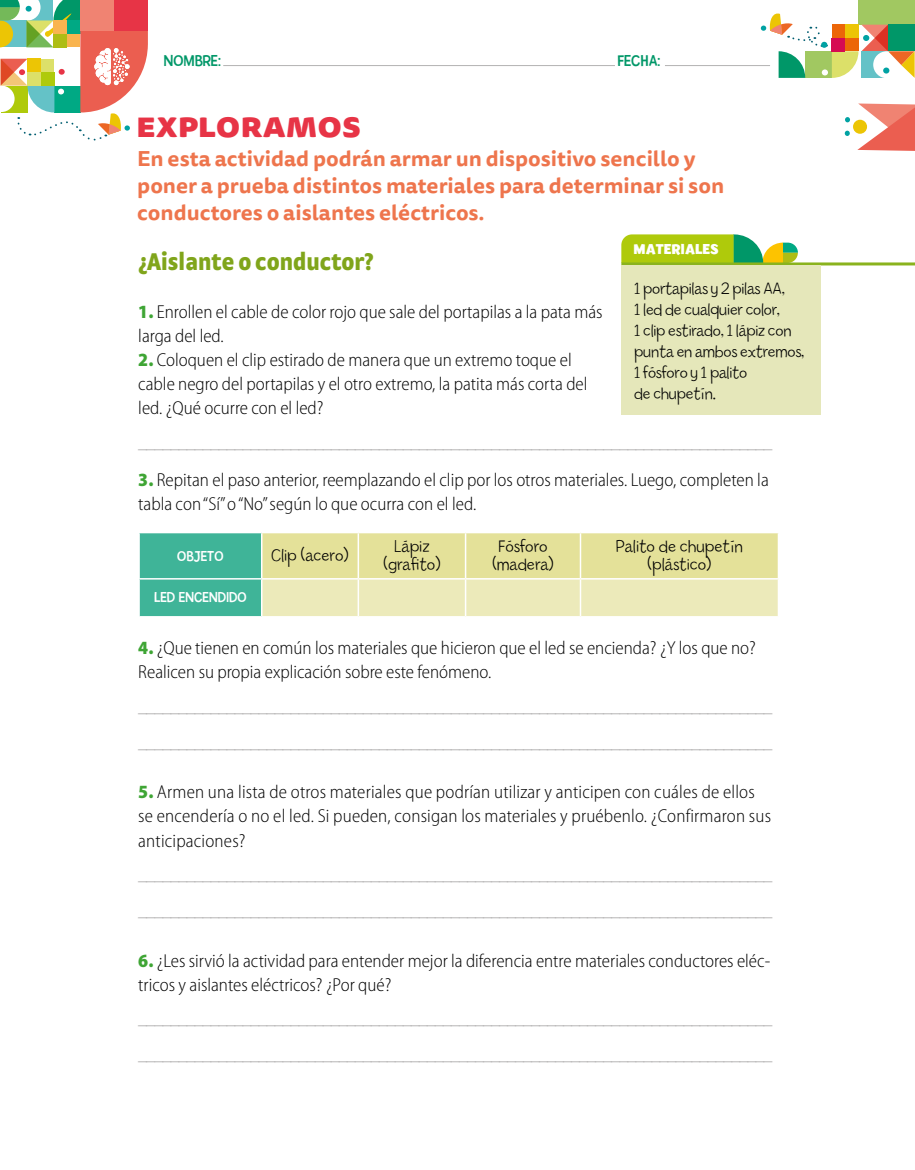
<style>
.page{position:relative;width:915px;height:1170px;background:#fff}
.page>*{position:absolute;margin:0;border:0;box-sizing:border-box;transform-origin:0 0}
.t1{font:800 34.5px "Tisa Sans Pro";color:#e73446;scale:1.04 1}
.t2{font:900 condensed 25.5px "Strada OT";color:#80a51b}
.t3{font:700 21px/27px "Tisa Sans Pro";color:#ee754d;scale:1.04 1}
.t4{font:300 semi-condensed 18.75px/24px "Myriad Pro";color:#000}
.t5{font:300 semi-condensed 18px/36px "Myriad Pro";color:#b3b2b2}
.t6{font:300 18px/18px "Billy";color:#000;text-align:center}
.t7{font:300 17.25px/21px "Billy";letter-spacing:-.01em;color:#000}
.t8{font:16.5px "Billy";color:#009768}
.t9{font:15px "Billy";color:#fff}
.t10{font:700 15px "Billy";color:#fff}
.s1{font-weight:900;color:#3fa535}
</style>
<div class="page">
<svg style="left:621px;top:234px;width:176px;height:28px;background:#a3c93a"></svg>
<hr style="left:621px;top:262px;width:293px;height:3px;background:#8ab31d">
<div style="left:621px;top:265px;width:200px;height:150px;background:#e5e7ba"></div>
<svg style="left:140px;top:533px;width:637px;height:83px;background:#c6dba5"></svg>
<hr style="left:464px;top:533px;width:2px;height:45px;background:#fff">
<hr style="left:261px;top:578px;width:97px;height:1px;background:#fff">
<hr style="left:358px;top:578px;width:107px;height:1px;background:#fff">
<hr style="left:465px;top:578px;width:115px;height:1px;background:#fff">
<hr style="left:464px;top:579px;width:2px;height:37px;background:#fff">
<hr style="left:580px;top:578px;width:199px;height:1px;background:#fff">
<hr style="left:357px;top:533px;width:2px;height:45px;background:#fff">
<hr style="left:579px;top:533px;width:2px;height:45px;background:#fff">
<hr style="left:357px;top:579px;width:2px;height:37px;background:#fff">
<hr style="left:579px;top:579px;width:2px;height:37px;background:#fff">
<hr style="left:261px;top:533px;width:1px;height:45px;background:#fff">
<hr style="left:261px;top:579px;width:1px;height:37px;background:#fff">
<hr style="left:138px;top:578px;width:123px;height:1px;background:#fff">
<div style="left:857px;top:0;width:57px;height:25px;background:#a1c861"></div>
<svg style="left:760px;top:12px;width:155px;height:66px"></svg>
<svg style="left:857px;top:103px;width:57px;height:48px"></svg>
<div style="left:852px;top:120px;width:14px;height:14px;background:#ecc505;border-radius:50%"></div>
<svg style="left:844px;top:131px;width:5px;height:5px"></svg>
<svg style="left:845px;top:117px;width:4px;height:5px"></svg>
<svg style="left:0;top:0;width:148px;height:141px"></svg>
<hr style="left:223px;top:65px;width:391px;height:1px;background:#b3b2b2">
<hr style="left:664px;top:65px;width:105px;height:1px;background:#b3b2b2">
<p class="t8" style="left:164px;top:51px;width:58px">NOMBRE:</p>
<p class="t8" style="left:617px;top:52px;width:44px">FECHA:</p>
<h1 class="t1" style="left:136px;top:99px;width:217px">exploramos</h1>
<p class="t3" style="left:137px;top:145px;width:565px">En esta actividad podrán armar un dispositivo sencillo y poner a prueba distintos materiales para determinar si son conductores o aislantes eléctricos.</p>
<p class="t10" style="left:633px;top:241px;width:86px">MATERIALES</p>
<h2 class="t2" style="left:138px;top:246px;width:236px">¿Aislante o conductor?</h2>
<p class="t4" style="left:138px;top:300px;width:465px"><span class="s1">1.</span> Enrollen el cable de color rojo que sale del portapilas a la pata más larga del led.</p>
<p class="t4" style="left:138px;top:348px;width:450px"><span class="s1">2.</span> Coloquen el clip estirado de manera que un extremo toque el cable negro del portapilas y el otro extremo, la patita más corta del led. ¿Qué ocurre con el led?</p>
<p class="t5" style="left:138px;top:424px;width:635px">_______________________________________________________________________________</p>
<p class="t4" style="left:138px;top:468px;width:631px"><span class="s1">3.</span> Repitan el paso anterior, reemplazando el clip por los otros materiales. Luego, completen la tabla con “Sí” o “No” según lo que ocurra con el led.</p>
<p class="t7" style="left:634px;top:278px;width:172px">1 portapilas y 2 pilas AA,<br>1 led de cualquier color,<br>1 clip estirado, 1 lápiz con punta en ambos extremos,<br>1 fósforo y 1 palito<br>de chupetín.</p>
<p class="t9" style="left:177px;top:547px;width:48px">OBJETO</p>
<p class="t6" style="left:271px;top:547px;width:79px">Clip (acero)</p>
<p class="t6" style="left:383px;top:538px;width:59px">Lápiz (grafito)</p>
<p class="t6" style="left:492px;top:538px;width:64px">Fósforo (madera)</p>
<p class="t6" style="left:615px;top:538px;width:129px">Palito de chupetín (plástico)</p>
<p class="t9" style="left:154px;top:588px;width:94px">LED ENCENDIDO</p>
<p class="t4" style="left:138px;top:636px;width:619px"><span class="s1">4.</span> ¿Que tienen en común los materiales que hicieron que el led se encienda? ¿Y los que no?<br>Realicen su propia explicación sobre este fenómeno.</p>
<p class="t5" style="left:138px;top:688px;width:635px">_______________________________________________________________________________ _______________________________________________________________________________</p>
<p class="t4" style="left:138px;top:780px;width:634px"><span class="s1">5.</span> Armen una lista de otros materiales que podrían utilizar y anticipen con cuáles de ellos se encendería o no el led. Si pueden, consigan los materiales y pruébenlo. ¿Confirmaron sus anticipaciones?</p>
<p class="t5" style="left:138px;top:856px;width:635px">_______________________________________________________________________________ _______________________________________________________________________________</p>
<p class="t4" style="left:138px;top:948px;width:633px"><span class="s1">6.</span> ¿Les sirvió la actividad para entender mejor la diferencia entre materiales conductores eléc&shy;tricos y aislantes eléctricos? ¿Por qué?</p>
<p class="t5" style="left:138px;top:1000px;width:635px">_______________________________________________________________________________ _______________________________________________________________________________</p>
</div>
